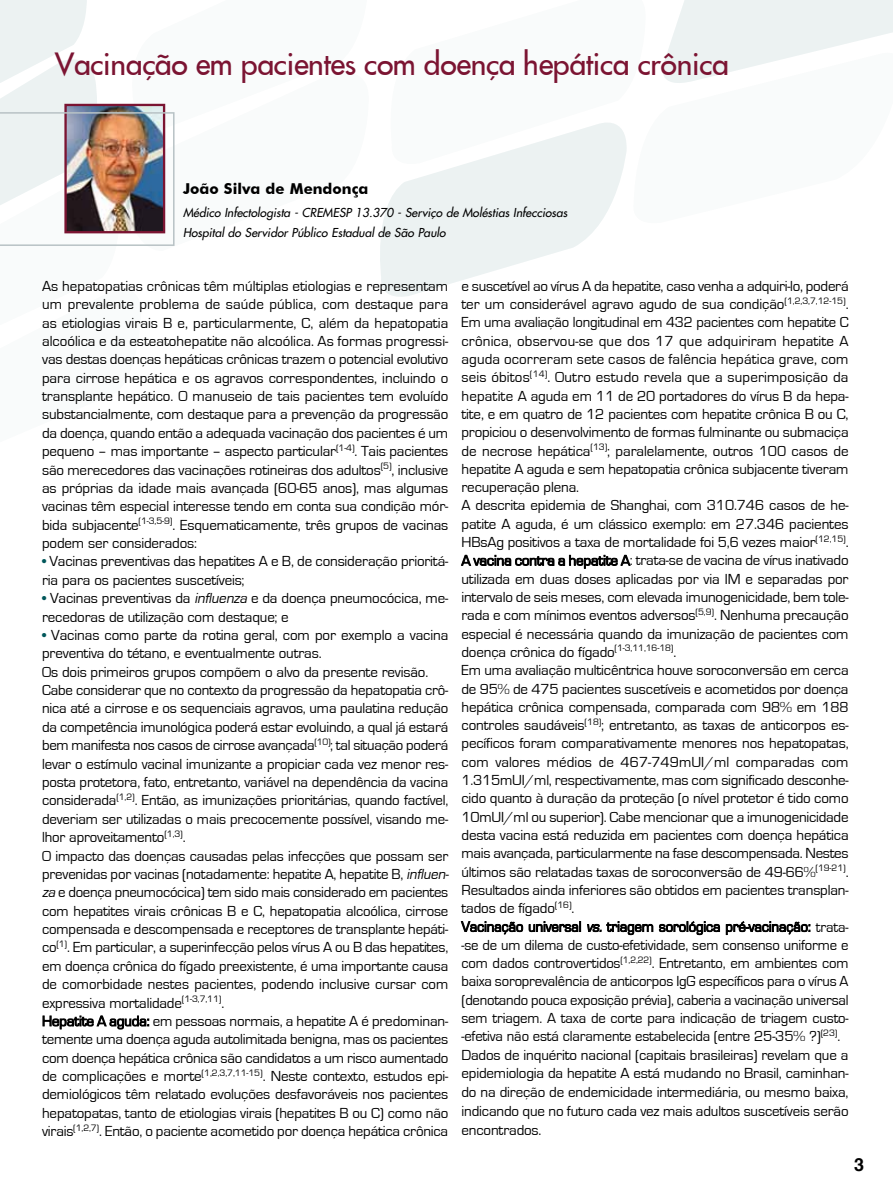
<style>
.page{position:relative;width:893px;height:1191px;background:#fff}
.page>*{position:absolute;margin:0;border:0;box-sizing:border-box;transform-origin:0 0}
.t1{font:30px "Futura";letter-spacing:-.01em;color:#7b1432}
.t2{font:700 18px "Helvetica";color:#000}
.t3{font:15px/18.3px "Eurostile";letter-spacing:-.01em;color:#000}
.t4{font:700 15px "Futura BT";color:#000}
.t5{font:italic 12px/20px "Futura";color:#000}
.s1{color:#01575a}
.s2{font-style:italic}
</style>
<div class="page">
<svg style="left:668px;top:0;width:225px;height:51px;background:#edf3f3"></svg>
<svg style="left:662px;top:51px;width:152px;height:32px;fill:#ecf2f2"></svg>
<svg style="left:380px;top:166px;width:244px;height:131px;fill:#ecf2f2"></svg>
<svg style="left:460px;top:123px;width:167px;height:43px;fill:#ecf2f2"></svg>
<img style="left:0;top:0;width:175px;height:246px">
<svg style="left:42px;top:1015px;width:107px;height:14px"></svg>
<svg style="left:461px;top:554px;width:170px;height:15px"></svg>
<svg style="left:461px;top:921px;width:62px;height:14px"></svg>
<svg style="left:529px;top:921px;width:52px;height:12px"></svg>
<svg style="left:587px;top:921px;width:66px;height:15px"></svg>
<svg style="left:659px;top:921px;width:61px;height:14px"></svg>
<svg style="left:726px;top:921px;width:84px;height:14px"></svg>
<h1 class="t1" style="left:55px;top:44px;width:675px">Vacinação em pacientes com doença hepática crônica</h1>
<p class="t4" style="left:183px;top:180px;width:187px">João Silva de Mendonça</p>
<p class="t5" style="left:183px;top:202px;width:386px">Médico Infectologista - CREMESP 13.370 - Serviço de Moléstias Infecciosas<br>Hospital do Servidor Público Estadual de São Paulo</p>
<p class="t3" style="left:42px;top:277px;width:408px;text-align:justify">As hepatopatias crônicas têm múltiplas etiologias e representam um prevalente problema de saúde pública, com destaque para as etiologias virais B e, particularmente, C, além da hepatopatia alcoólica e da esteatohepatite não alcoólica. As formas progressi&shy;vas destas doenças hepáticas crônicas trazem o potencial evolutivo para cirrose hepática e os agravos correspondentes, incluindo o transplante hepático. O manuseio de tais pacientes tem evoluído substancialmente, com destaque para a prevenção da progressão da doença, quando então a adequada vacinação dos pacientes é um pequeno – mas importante – aspecto particular<sup>(1-4)</sup>. Tais pacientes são merecedores das vacinações rotineiras dos adultos<sup>(5)</sup>, inclusive as próprias da idade mais avançada (60-65 anos), mas algumas vacinas têm especial interesse tendo em conta sua condição mór&shy;bida subjacente<sup>(1-3,5-9)</sup>. Esquematicamente, três grupos de vacinas podem ser considerados:</p>
<p class="t3" style="left:42px;top:552px;width:408px"><span class="s1">•</span> Vacinas preventivas das hepatites A e B, de consideração prioritá&shy;ria para os pacientes suscetíveis;</p>
<p class="t3" style="left:42px;top:589px;width:408px"><span class="s1">•</span> Vacinas preventivas da <span class="s2">influenza</span> e da doença pneumocócica, me&shy;recedoras de utilização com destaque; e</p>
<p class="t3" style="left:42px;top:626px;width:411px"><span class="s1">•</span> Vacinas como parte da rotina geral, com por exemplo a vacina preventiva do tétano, e eventualmente outras.<br>Os dois primeiros grupos compõem o alvo da presente revisão.<br>Cabe considerar que no contexto da progressão da hepatopatia crô&shy;nica até a cirrose e os sequenciais agravos, uma paulatina redução da competência imunológica poderá estar evoluindo, a qual já estará bem manifesta nos casos de cirrose avançada<sup>(10)</sup>; tal situação poderá levar o estímulo vacinal imunizante a propiciar cada vez menor res&shy;posta protetora, fato, entretanto, variável na dependência da vacina considerada<sup>(1,2)</sup>. Então, as imunizações prioritárias, quando factível, deveriam ser utilizadas o mais precocemente possível, visando me&shy;lhor aproveitamento<sup>(1,3)</sup>.<br>O impacto das doenças causadas pelas infecções que possam ser prevenidas por vacinas (notadamente: hepatite A, hepatite B, <span class="s2">influen&shy;za</span> e doença pneumocócica) tem sido mais considerado em pacientes com hepatites virais crônicas B e C, hepatopatia alcoólica, cirrose compensada e descompensada e receptores de transplante hepáti&shy;co<sup>(1)</sup>. Em particular, a superinfecção pelos vírus A ou B das hepatites, em doença crônica do fígado preexistente, é uma importante causa de comorbidade nestes pacientes, podendo inclusive cursar com expressiva mortalidade<sup>(1-3,7,11)</sup>.<br>Hepatite A aguda: em pessoas normais, a hepatite A é predominan&shy;temente uma doença aguda autolimitada benigna, mas os pacientes com doença hepática crônica são candidatos a um risco aumentado de complicações e morte<sup>(1,2,3,7,11-15)</sup>. Neste contexto, estudos epi&shy;demiológicos têm relatado evoluções desfavoráveis nos pacientes hepatopatas, tanto de etiologias virais (hepatites B ou C) como não virais<sup>(1,2,7)</sup>. Então, o paciente acometido por doença hepática crônica</p>
<p class="t3" style="left:461px;top:277px;width:389px">e suscetível ao vírus A da hepatite, caso venha a adquiri-lo, poderá ter um considerável agravo agudo de sua condição<sup>(1,2,3,7,12-15)</sup>.<br>Em uma avaliação longitudinal em 432 pacientes com hepatite C crônica, observou-se que dos 17 que adquiriram hepatite A aguda ocorreram sete casos de falência hepática grave, com seis óbitos<sup>(14)</sup>. Outro estudo revela que a superimposição da hepatite A aguda em 11 de 20 portadores do vírus B da hepa&shy;tite, e em quatro de 12 pacientes com hepatite crônica B ou C, propiciou o desenvolvimento de formas fulminante ou submaciça de necrose hepática<sup>(13)</sup>; paralelamente, outros 100 casos de hepatite A aguda e sem hepatopatia crônica subjacente tiveram recuperação plena.<br>A descrita epidemia de Shanghai, com 310.746 casos de he&shy;patite A aguda, é um clássico exemplo: em 27.346 pacientes HBsAg positivos a taxa de mortalidade foi 5,6 vezes maior<sup>(12,15)</sup>.<br>A vacina contra a hepatite A: trata-se de vacina de vírus inativado utilizada em duas doses aplicadas por via IM e separadas por intervalo de seis meses, com elevada imunogenicidade, bem tole&shy;rada e com mínimos eventos adversos<sup>(5,9)</sup>. Nenhuma precaução especial é necessária quando da imunização de pacientes com doença crônica do fígado<sup>(1-3,11,16-18)</sup>.<br>Em uma avaliação multicêntrica houve soroconversão em cerca de 95% de 475 pacientes suscetíveis e acometidos por doença hepática crônica compensada, comparada com 98% em 188 controles saudáveis<sup>(18)</sup>; entretanto, as taxas de anticorpos es&shy;pecíficos foram comparativamente menores nos hepatopatas, com valores médios de 467-749mUI/ml comparadas com 1.315mUI/ml, respectivamente, mas com significado desconhe&shy;cido quanto à duração da proteção (o nível protetor é tido como 10mUI/ml ou superior). Cabe mencionar que a imunogenicidade desta vacina está reduzida em pacientes com doença hepática mais avançada, particularmente na fase descompensada. Nestes últimos são relatadas taxas de soroconversão de 49-66%<sup>(19-21)</sup>.<br>Resultados ainda inferiores são obtidos em pacientes transplan&shy;tados de fígado<sup>(16)</sup>.<br>Vacinação universal <span class="s2">vs.</span> triagem sorológica pré-vacinação: trata--se de um dilema de custo-efetividade, sem consenso uniforme e com dados controvertidos<sup>(1,2,22)</sup>. Entretanto, em ambientes com baixa soroprevalência de anticorpos IgG específicos para o vírus A (denotando pouca exposição prévia), caberia a vacinação universal sem triagem. A taxa de corte para indicação de triagem custo--efetiva não está claramente estabelecida (entre 25-35% ?)<sup>(23)</sup>.<br>Dados de inquérito nacional (capitais brasileiras) revelam que a epidemiologia da hepatite A está mudando no Brasil, caminhan&shy;do na direção de endemicidade intermediária, ou mesmo baixa, indicando que no futuro cada vez mais adultos suscetíveis serão encontrados.</p>
<p class="t2" style="left:854px;top:1153px;width:12px">3</p>
</div>
